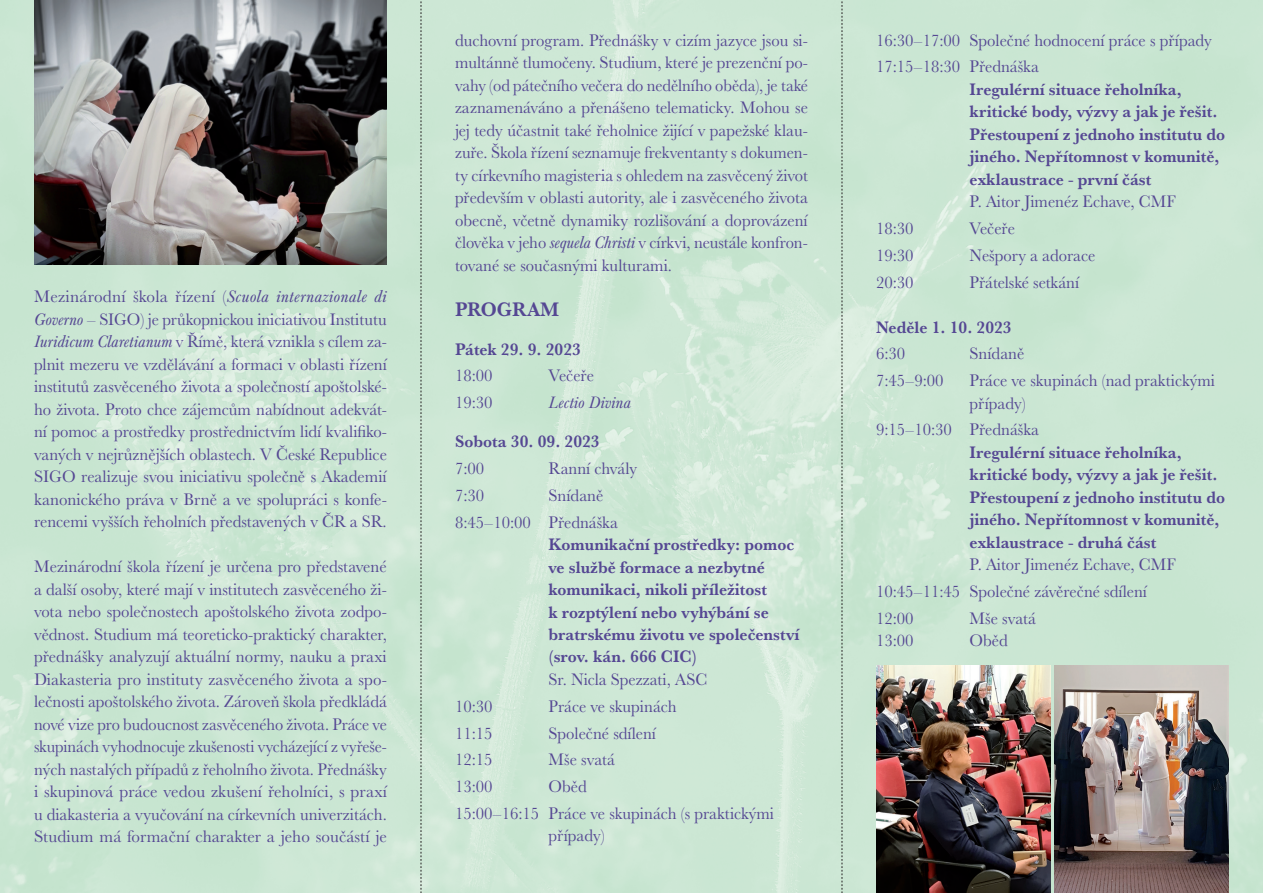
<style>
.page{position:relative;width:1263px;height:893px;background:#fff}
.page>*{position:absolute;margin:0;border:0;box-sizing:border-box;transform-origin:0 0}
.t1{font:700 20.25px "Baskerville URW";color:#554793;scale:.96 1}
.t2{font:17.25px/22.5px "Baskerville URW";color:#554793;text-align:justify}
.t3{font:17.25px/22.5px "Baskerville URW";color:#554793;scale:.96 1}
.t4{font:700 17.25px/22.5px "Baskerville URW";color:#554793;scale:.96 1}
.t5{font:italic 17.25px "Baskerville URW";color:#554793;scale:.96 1}
.s1{font-style:italic}
</style>
<div class="page">
<img style="left:0;top:0;width:1263px;height:893px">
<img style="left:34px;top:0;width:353px;height:265px">
<img style="left:876px;top:665px;width:174px;height:228px">
<img style="left:1055px;top:665px;width:174px;height:228px">
<svg style="left:421px;top:0;width:1px;height:893px"></svg>
<svg style="left:842px;top:0;width:1px;height:893px"></svg>
<p class="t2" style="left:34px;top:285px;width:355px">Mezinárodní škola řízení (<span class="s1">Scuola internazionale di Governo</span> – SIGO) je průkopnickou iniciativou Institutu <span class="s1">Iuridicum Claretianum</span> v Římě, která vznikla s cílem za&shy;plnit mezeru ve vzdělávání a formaci v oblasti řízení institutů zasvěceného života a společností apoštolské&shy;ho života. Proto chce zájemcům nabídnout adekvát&shy;ní pomoc a prostředky prostřednictvím lidí kvalifiko&shy;vaných v nejrůznějších oblastech. V České Republice SIGO realizuje svou iniciativu společně s Akademií kanonického práva v Brně a ve spolupráci s konfe&shy;rencemi vyšších řeholních představených v ČR a SR.</p>
<p class="t2" style="left:34px;top:555px;width:354px">Mezinárodní škola řízení je určena pro představené a další osoby, které mají v institutech zasvěceného ži&shy;vota nebo společnostech apoštolského života zodpo&shy;vědnost. Studium má teoreticko-praktický charakter, přednášky analyzují aktuální normy, nauku a praxi Diakasteria pro instituty zasvěceného života a spo&shy;lečnosti apoštolského života. Zároveň škola předkládá nové vize pro budoucnost zasvěceného života. Práce ve skupinách vyhodnocuje zkušenosti vycházející z vyřeše&shy;ných nastalých případů z řeholního života. Přednášky i skupinová práce vedou zkušení řeholníci, s praxí u diakasteria a vyučování na církevních univerzitách.<br>Studium má formační charakter a jeho součástí je</p>
<p class="t3" style="left:455px;top:28px;width:369px;text-align:justify">duchovní program. Přednášky v cizím jazyce jsou si&shy;multánně tlumočeny. Studium, které je prezenční po&shy;vahy (od pátečního večera do nedělního oběda), je také zaznamenáváno a přenášeno telematicky. Mohou se jej tedy účastnit také řeholnice žijící v papežské klau&shy;zuře. Škola řízení seznamuje frekventanty s dokumen&shy;ty církevního magisteria s ohledem na zasvěcený život především v oblasti autority, ale i zasvěceného života obecně, včetně dynamiky rozlišování a doprovázení člověka v jeho <span class="s1">sequela Christi</span> v církvi, neustále konfron&shy;tované se současnými kulturami.</p>
<p class="t1" style="left:455px;top:294px;width:110px">PROGRAM</p>
<p class="t4" style="left:455px;top:337px;width:133px">Pátek 29. 9. 2023</p>
<p class="t3" style="left:455px;top:364px;width:41px">18:00</p>
<p class="t3" style="left:549px;top:364px;width:49px">Večeře</p>
<p class="t3" style="left:455px;top:391px;width:41px">19:30</p>
<p class="t5" style="left:549px;top:393px;width:87px">Lectio Divina</p>
<p class="t4" style="left:455px;top:430px;width:152px">Sobota 30. 09. 2023</p>
<p class="t3" style="left:455px;top:456px;width:32px">7:00</p>
<p class="t3" style="left:549px;top:456px;width:94px">Ranní chvály</p>
<p class="t3" style="left:455px;top:483px;width:32px">7:30</p>
<p class="t3" style="left:455px;top:481px;width:171px;line-height:26.7px;text-indent:94px">Snídaně<br>8:45–10:00 Přednáška</p>
<p class="t4" style="left:549px;top:533px;width:263px">Komunikační prostředky: pomoc ve službě formace a nezbytné komunikaci, nikoli příležitost<br>k rozptýlení nebo vyhýbání se bratrskému životu ve společenství (srov. kán. 666 CIC)</p>
<p class="t3" style="left:549px;top:667px;width:167px">Sr. Nicla Spezzati, ASC</p>
<p class="t3" style="left:455px;top:694px;width:41px">10:30</p>
<p class="t3" style="left:549px;top:694px;width:135px">Práce ve skupinách</p>
<p class="t3" style="left:455px;top:721px;width:41px">11:15</p>
<p class="t3" style="left:549px;top:721px;width:114px">Společné sdílení</p>
<p class="t3" style="left:455px;top:748px;width:41px">12:15</p>
<p class="t3" style="left:549px;top:748px;width:71px">Mše svatá</p>
<p class="t3" style="left:455px;top:774px;width:41px">13:00</p>
<p class="t3" style="left:455px;top:772px;width:334px;line-height:26.7px;text-indent:94px">Oběd<br>15:00–16:15 Práce ve skupinách (s praktickými</p>
<p class="t3" style="left:549px;top:824px;width:60px">případy)</p>
<p class="t3" style="left:876px;top:26px;width:351px;line-height:26.7px">16:30–17:00 Společné hodnocení práce s případy<br>17:15–18:30 Přednáška</p>
<p class="t4" style="left:969px;top:77px;width:268px">Iregulérní situace řeholníka, kritické body, výzvy a jak je řešit.<br>Přestoupení z jednoho institutu do jiného. Nepřítomnost v komunitě, exklaustrace - první část</p>
<p class="t3" style="left:969px;top:190px;width:216px">P. Aitor Jimenéz Echave, CMF</p>
<p class="t3" style="left:876px;top:217px;width:41px">18:30</p>
<p class="t3" style="left:969px;top:217px;width:49px">Večeře</p>
<p class="t3" style="left:876px;top:243px;width:41px">19:30</p>
<p class="t3" style="left:969px;top:243px;width:132px">Nešpory a adorace</p>
<p class="t3" style="left:876px;top:270px;width:41px">20:30</p>
<p class="t3" style="left:969px;top:270px;width:116px">Přátelské setkání</p>
<p class="t4" style="left:876px;top:315px;width:143px">Neděle 1. 10. 2023</p>
<p class="t3" style="left:876px;top:342px;width:32px">6:30</p>
<p class="t3" style="left:969px;top:342px;width:59px">Snídaně</p>
<p class="t3" style="left:876px;top:369px;width:72px">7:45–9:00</p>
<p class="t3" style="left:969px;top:369px;width:257px">Práce ve skupinách (nad praktickými případy)</p>
<p class="t3" style="left:876px;top:418px;width:171px">9:15–10:30 Přednáška</p>
<p class="t4" style="left:969px;top:440px;width:268px">Iregulérní situace řeholníka, kritické body, výzvy a jak je řešit.<br>Přestoupení z jednoho institutu do jiného. Nepřítomnost v komunitě, exklaustrace - druhá část</p>
<p class="t3" style="left:876px;top:551px;width:314px;line-height:26.7px;text-indent:94px">P. Aitor Jimenéz Echave, CMF<br>10:45–11:45 Společné závěrečné sdílení<br>12:00</p>
<p class="t3" style="left:969px;top:606px;width:71px">Mše svatá</p>
<p class="t3" style="left:876px;top:629px;width:41px">13:00</p>
<p class="t3" style="left:969px;top:629px;width:41px">Oběd</p>
</div>
